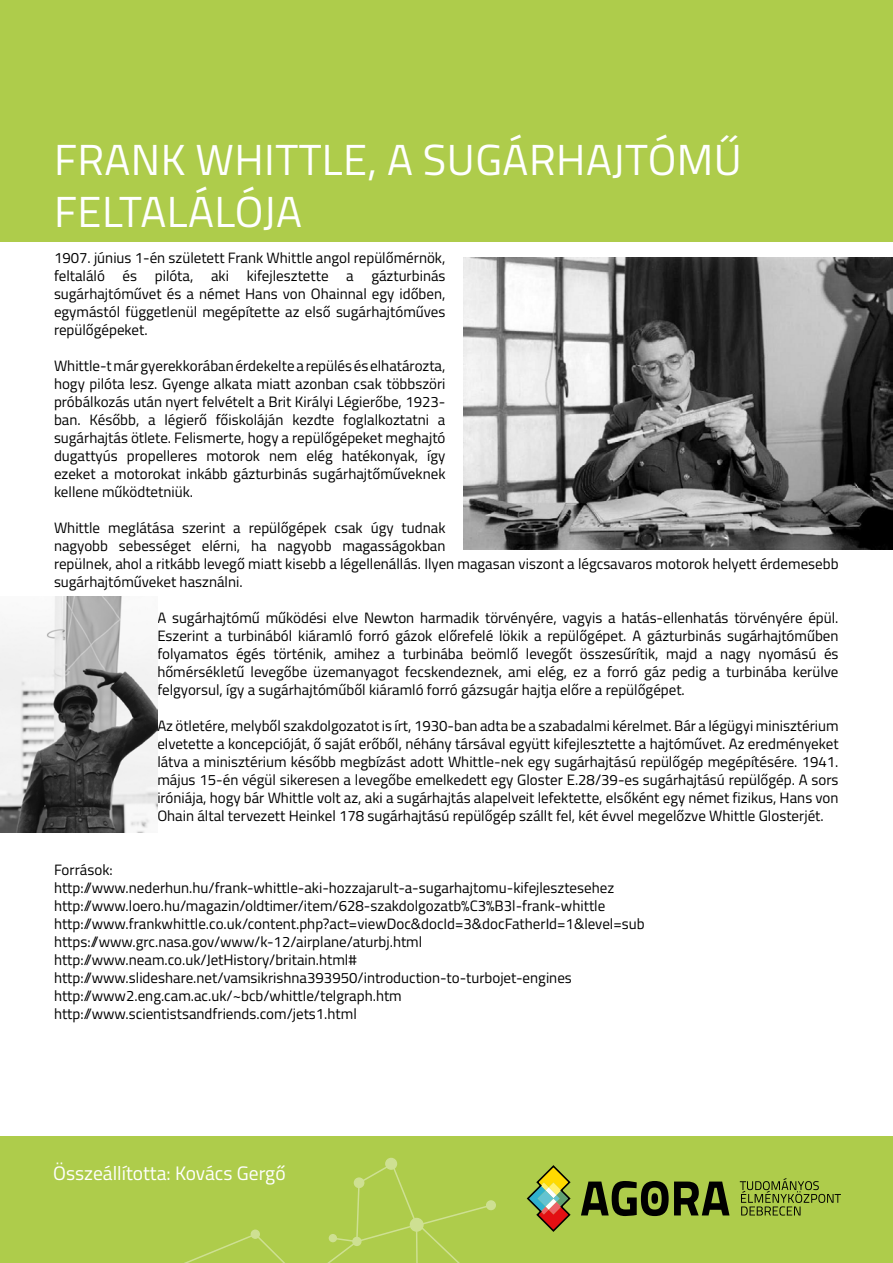
<style>
.page{position:relative;width:893px;height:1263px;background:#fff}
.page>*{position:absolute;margin:0;border:0;box-sizing:border-box;transform-origin:0 0}
.t1{font:43.5px/52.2px "Titillium";letter-spacing:.01em;color:#fff}
.t2{font:19.5px "Titillium";color:#fff}
.t3{font:15px/18px "Titillium";color:#000;text-align:justify}
</style>
<div class="page">
<div style="left:0;top:1136px;width:893px;height:127px;background:#aecc4b"></div>
<div style="left:386px;top:1158px;width:10px;height:11px;background:#cee092;border-radius:50%"></div>
<div style="left:385px;top:1158px;width:12px;height:12px;border:2px solid #fff;border-radius:50%"></div>
<div style="left:486px;top:1200px;width:10px;height:10px;border:2px solid #fff;border-radius:50%"></div>
<svg style="left:184px;top:1162px;width:309px;height:101px"></svg>
<svg style="left:526px;top:1165px;width:45px;height:67px"></svg>
<svg style="left:581px;top:1181px;width:148px;height:35px"></svg>
<div style="left:651px;top:1193px;width:7px;height:11px;background:#000;border-radius:50%"></div>
<svg style="left:740px;top:1178px;width:101px;height:37px"></svg>
<div style="left:0;top:0;width:893px;height:241px;background:#aecc4b"></div>
<img style="left:463px;top:257px;width:430px;height:293px">
<img style="left:0;top:596px;width:157px;height:236px">
<h1 class="t1" style="left:54px;top:132px;width:689px">FRANK WHITTLE, A SUGÁRHAJTÓMŰ<br>FELTALÁLÓJA</h1>
<p class="t3" style="left:54px;top:248px;width:393px">1907. június 1-én született Frank Whittle angol repülőmérnök, feltaláló és pilóta, aki kifejlesztette a gázturbinás sugárhajtóművet és a német Hans von Ohainnal egy időben, egymástól függetlenül megépítette az első sugárhajtóműves repülőgépeket.</p>
<p class="t3" style="left:54px;top:356px;width:393px">Whittle-t már gyerekkorában érdekelte a repülés és elhatározta, hogy pilóta lesz. Gyenge alkata miatt azonban csak többszöri próbálkozás után nyert felvételt a Brit Királyi Légierőbe, 1923- ban. Később, a légierő főiskoláján kezdte foglalkoztatni a sugárhajtás ötlete. Felismerte, hogy a repülőgépeket meghajtó dugattyús propelleres motorok nem elég hatékonyak, így ezeket a motorokat inkább gázturbinás sugárhajtőműveknek kellene működtetniük.</p>
<p class="t3" style="left:54px;top:518px;width:786px;text-align:left">Whittle meglátása szerint a repülőgépek csak úgy tudnak<br>nagyobb sebességet elérni, ha nagyobb magasságokban<br>repülnek, ahol a ritkább levegő miatt kisebb a légellenállás. Ilyen magasan viszont a légcsavaros motorok helyett érdemesebb sugárhajtóműveket használni.</p>
<p class="t3" style="left:157px;top:608px;width:683px">A sugárhajtómű működési elve Newton harmadik törvényére, vagyis a hatás-ellenhatás törvényére épül.<br>Eszerint a turbinából kiáramló forró gázok előrefelé lökik a repülőgépet. A gázturbinás sugárhajtóműben folyamatos égés történik, amihez a turbinába beömlő levegőt összesűrítik, majd a nagy nyomású és hőmérsékletű levegőbe üzemanyagot fecskendeznek, ami elég, ez a forró gáz pedig a turbinába kerülve felgyorsul, így a sugárhajtóműből kiáramló forró gázsugár hajtja előre a repülőgépet.</p>
<p class="t3" style="left:157px;top:716px;width:683px">Az ötletére, melyből szakdolgozatot is írt, 1930-ban adta be a szabadalmi kérelmet. Bár a légügyi minisztérium elvetette a koncepcióját, ő saját erőből, néhány társával együtt kifejlesztette a hajtóművet. Az eredményeket látva a minisztérium később megbízást adott Whittle-nek egy sugárhajtású repülőgép megépítésére. 1941. május 15-én végül sikeresen a levegőbe emelkedett egy Gloster E.28/39-es sugárhajtású repülőgép. A sors iróniája, hogy bár Whittle volt az, aki a sugárhajtás alapelveit lefektette, elsőként egy német fizikus, Hans von Ohain által tervezett Heinkel 178 sugárhajtású repülőgép szállt fel, két évvel megelőzve Whittle Glosterjét.</p>
<p class="t3" style="left:54px;top:860px;width:592px;text-align:left">Források: http://www.nederhun.hu/frank-whittle-aki-hozzajarult-a-sugarhajtomu-kifejlesztesehez http://www.loero.hu/magazin/oldtimer/item/628-szakdolgozatb%C3%B3l-frank-whittle http://www.frankwhittle.co.uk/content.php?act=viewDoc&amp;docId=3&amp;docFatherId=1&amp;level=sub https://www.grc.nasa.gov/www/k-12/airplane/aturbj.html http://www.neam.co.uk/JetHistory/britain.html# http://www.slideshare.net/vamsikrishna393950/introduction-to-turbojet-engines http://www2.eng.cam.ac.uk/~bcb/whittle/telgraph.htm http://www.scientistsandfriends.com/jets1.html</p>
<h2 class="t2" style="left:53px;top:1159px;width:234px">Összeállította: Kovács Gergő</h2>
</div>
